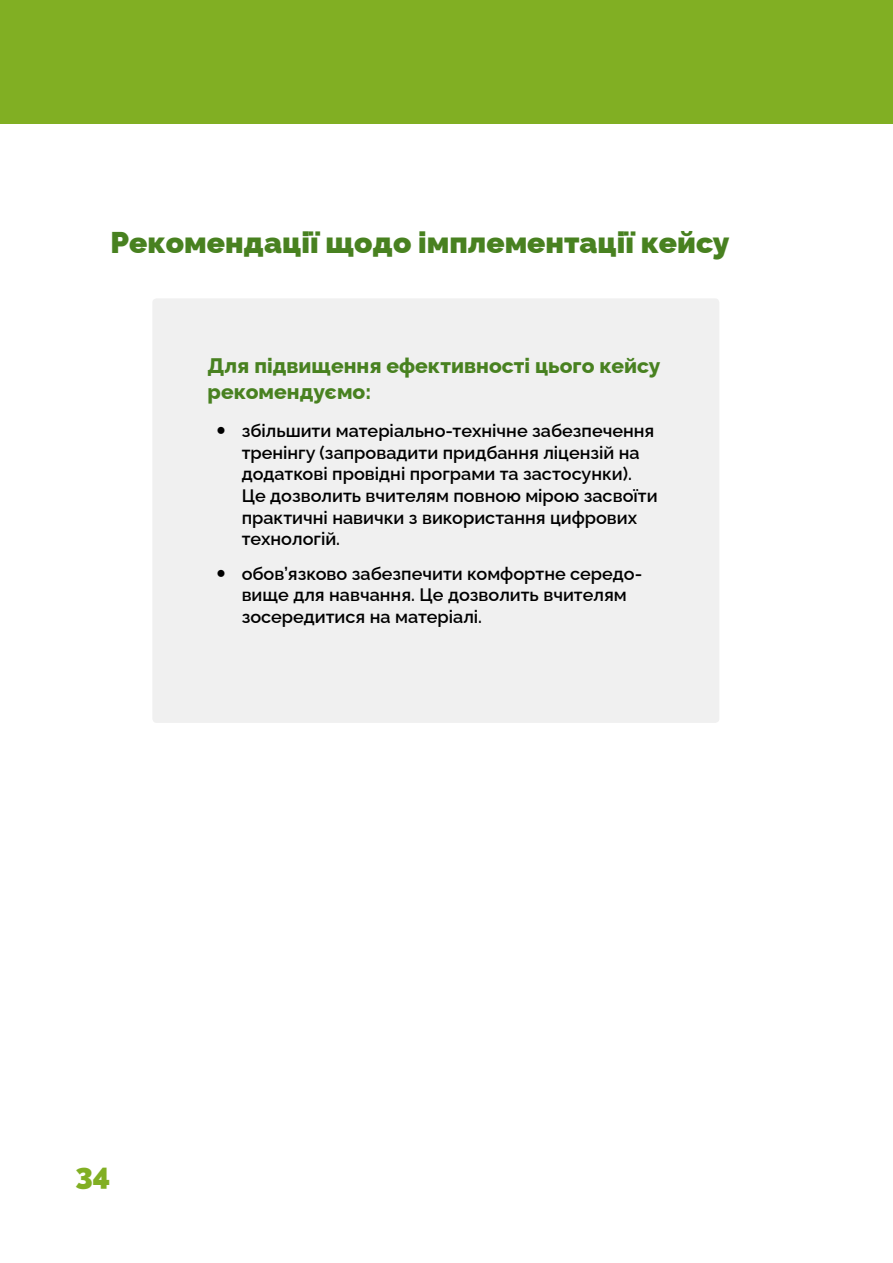
<style>
.page{position:relative;width:893px;height:1263px;background:#fff}
.page>*{position:absolute;margin:0;border:0;box-sizing:border-box;transform-origin:0 0}
.t1{font:900 30px "Raleway";color:#488120}
.t2{font:900 30px "Raleway";color:#81af23}
.t3{font:800 21px/25.2px "Raleway";color:#488120}
.t4{font:600 18px/21.6px "Raleway";color:#000}
</style>
<div class="page">
<div style="left:0;top:0;width:893px;height:123px;background:#81af23"></div>
<div style="left:152px;top:298px;width:567px;height:425px;background:#f0f0f0;border-radius:4px"></div>
<h1 class="t1" style="left:111px;top:218px;width:621px">Рекомендації щодо імплементації кейсу</h1>
<p class="t3" style="left:208px;top:351px;width:454px">Для підвищення ефективності цього кейсу рекомендуємо:</p>
<p class="t4" style="left:242px;top:418px;width:417px">збільшити матеріально-технічне забезпечення тренінгу (запровадити придбання ліцензій на додаткові провідні програми та застосунки).<br>Це дозволить вчителям повною мірою засвоїти практичні навички з використання цифрових технологій.</p>
<p class="t4" style="left:242px;top:560px;width:402px">обов’язково забезпечити комфортне середо&shy;вище для навчання. Це дозволить вчителям зосередитися на матеріалі.</p>
<h1 class="t2" style="left:76px;top:1150px;width:37px">34</h1>
</div>
